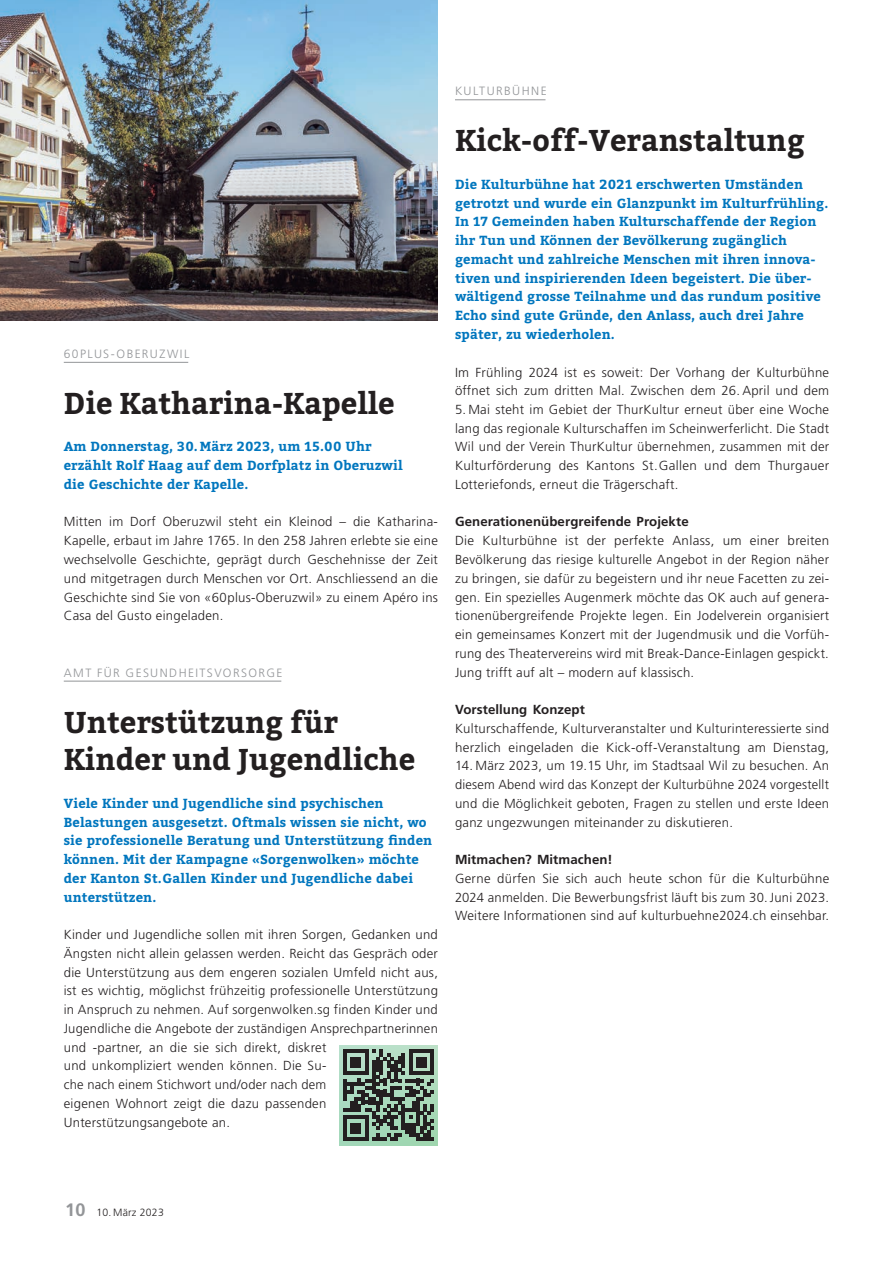
<style>
.page{position:relative;width:893px;height:1263px;background:#fff}
.page>*{position:absolute;margin:0;border:0;box-sizing:border-box;transform-origin:0 0}
.t1{font:700 30px/37.5px "Bitter";color:#231f20}
.t2{font:300 13.2px/18.8px "Frutiger LT Std";letter-spacing:.02em;color:#231f20;text-align:justify}
.t3{font:700 13.2px/18.8px "Bitter";letter-spacing:.01em;color:#0076be}
.t4{font:700 13.2px "Frutiger LT Std";letter-spacing:.005em;color:#231f20}
.t5{font:300 12px "Frutiger LT Std";letter-spacing:.12em;color:#939598}
.t6{font:300 10.5px "Frutiger LT Std";letter-spacing:.02em;color:#231f20}
.s1{font-weight:700;font-size:18px;color:#939598}
</style>
<div class="page">
<hr style="left:64px;top:362px;width:124px;height:1px;background:#939598">
<hr style="left:64px;top:681px;width:217px;height:1px;background:#939598">
<hr style="left:455px;top:99px;width:90px;height:1px;background:#939598">
<img style="left:0;top:0;width:438px;height:320px">
<div style="left:339px;top:1045px;width:99px;height:100px;background:linear-gradient(to bottom,#bae0ca,#a0d7b4)"></div>
<svg style="left:343px;top:1049px;width:91px;height:92px;background:#5d6f63"></svg>
<p class="t5" style="left:64px;top:347px;width:127px">60PLUS-OBERUZWIL</p>
<h1 class="t1" style="left:64px;top:386px;width:332px">Die Katharina-Kapelle</h1>
<p class="t3" style="left:64px;top:438px;width:340px">Am Donnerstag, 30.März 2023, um 15.00 Uhr erzählt Rolf Haag auf dem Dorfplatz in Oberuzwil die Geschichte der Kapelle.</p>
<p class="t2" style="left:64px;top:513px;width:376px">Mitten im Dorf Oberuzwil steht ein Kleinod – die Katharina-Kapelle, erbaut im Jahre 1765. In den 258 Jahren erlebte sie eine wechselvolle Geschichte, geprägt durch Geschehnisse der Zeit und mitgetragen durch Menschen vor Ort. Anschliessend an die Geschichte sind Sie von «60plus-Oberuzwil» zu einem Apéro ins Casa del Gusto eingeladen.</p>
<p class="t5" style="left:64px;top:665px;width:220px">AMT FÜR GESUNDHEITSVORSORGE</p>
<h1 class="t1" style="left:64px;top:704px;width:353px">Unterstützung für<br>Kinder und Jugendliche</h1>
<p class="t3" style="left:64px;top:794px;width:370px">Viele Kinder und Jugendliche sind psychischen Belastungen ausgesetzt. Oftmals wissen sie nicht, wo sie professionelle Beratung und Unterstützung finden können. Mit der Kampagne «Sorgenwolken» möchte der Kanton St.Gallen Kinder und Jugendliche dabei unterstützen.</p>
<p class="t2" style="left:64px;top:925px;width:376px;text-align:left">Kinder und Jugendliche sollen mit ihren Sorgen, Gedanken und Ängsten nicht allein gelassen werden. Reicht das Gespräch oder die Unterstützung aus dem engeren sozialen Umfeld nicht aus, ist es wichtig, möglichst frühzeitig professionelle Unterstützung in Anspruch zu nehmen. Auf sorgenwolken.sg finden Kinder und Jugendliche die Angebote der zuständigen Ansprechpartnerinnen und -partner, an die sie sich direkt, diskret<br>und unkompliziert wenden können. Die Su-<br>che nach einem Stichwort und/oder nach dem<br>eigenen Wohnort zeigt die dazu passenden Unterstützungsangebote an.</p>
<p class="t5" style="left:455px;top:84px;width:93px">KULTURBÜHNE</p>
<h1 class="t1" style="left:455px;top:123px;width:351px">Kick-off-Veranstaltung</h1>
<p class="t3" style="left:455px;top:175px;width:375px">Die Kulturbühne hat 2021 erschwerten Umständen getrotzt und wurde ein Glanzpunkt im Kulturfrühling.<br>In 17 Gemeinden haben Kulturschaffende der Region ihr Tun und Können der Bevölkerung zugänglich gemacht und zahlreiche Menschen mit ihren innova&shy;tiven und inspirierenden Ideen begeistert. Die über&shy;wältigend grosse Teilnahme und das rundum positive Echo sind gute Gründe, den Anlass, auch drei Jahre später, zu wiederholen.</p>
<p class="t2" style="left:455px;top:363px;width:376px">Im Frühling 2024 ist es soweit: Der Vorhang der Kulturbühne öffnet sich zum dritten Mal. Zwischen dem 26.April und dem</p>
<p class="t2" style="left:455px;top:400px;width:376px">5. Mai steht im Gebiet der ThurKultur erneut über eine Woche lang das regionale Kulturschaffen im Scheinwerferlicht. Die Stadt Wil und der Verein ThurKultur übernehmen, zusammen mit der Kulturförderung des Kantons St.Gallen und dem Thurgauer Lotteriefonds, erneut die Trägerschaft.</p>
<p class="t4" style="left:455px;top:514px;width:235px">Generationenübergreifende Projekte</p>
<p class="t2" style="left:455px;top:531px;width:376px">Die Kulturbühne ist der perfekte Anlass, um einer breiten Bevölkerung das riesige kulturelle Angebot in der Region näher zu bringen, sie dafür zu begeistern und ihr neue Facetten zu zei&shy;gen. Ein spezielles Augenmerk möchte das OK auch auf genera&shy;tionenübergreifende Projekte legen. Ein Jodelverein organisiert ein gemeinsames Konzert mit der Jugendmusik und die Vorfüh&shy;rung des Theatervereins wird mit Break-Dance-Einlagen gespickt.<br>Jung trifft auf alt – modern auf klassisch.</p>
<p class="t4" style="left:455px;top:702px;width:131px">Vorstellung Konzept</p>
<p class="t2" style="left:455px;top:719px;width:376px">Kulturschaffende, Kulturveranstalter und Kulturinteressierte sind herzlich eingeladen die Kick-off-Veranstaltung am Dienstag,</p>
<p class="t2" style="left:455px;top:756px;width:376px">14. März 2023, um 19.15 Uhr, im Stadtsaal Wil zu besuchen. An diesem Abend wird das Konzept der Kulturbühne 2024 vorgestellt und die Möglichkeit geboten, Fragen zu stellen und erste Ideen ganz ungezwungen miteinander zu diskutieren.</p>
<p class="t4" style="left:455px;top:852px;width:159px">Mitmachen? Mitmachen!</p>
<p class="t2" style="left:455px;top:869px;width:376px">Gerne dürfen Sie sich auch heute schon für die Kulturbühne 2024 anmelden. Die Bewerbungsfrist läuft bis zum 30.Juni 2023.<br>Weitere Informationen sind auf kulturbuehne2024.ch einsehbar.</p>
<p class="t6" style="left:65px;top:1207px;width:100px"><span class="s1">10</span> 10. März 2023</p>
</div>
